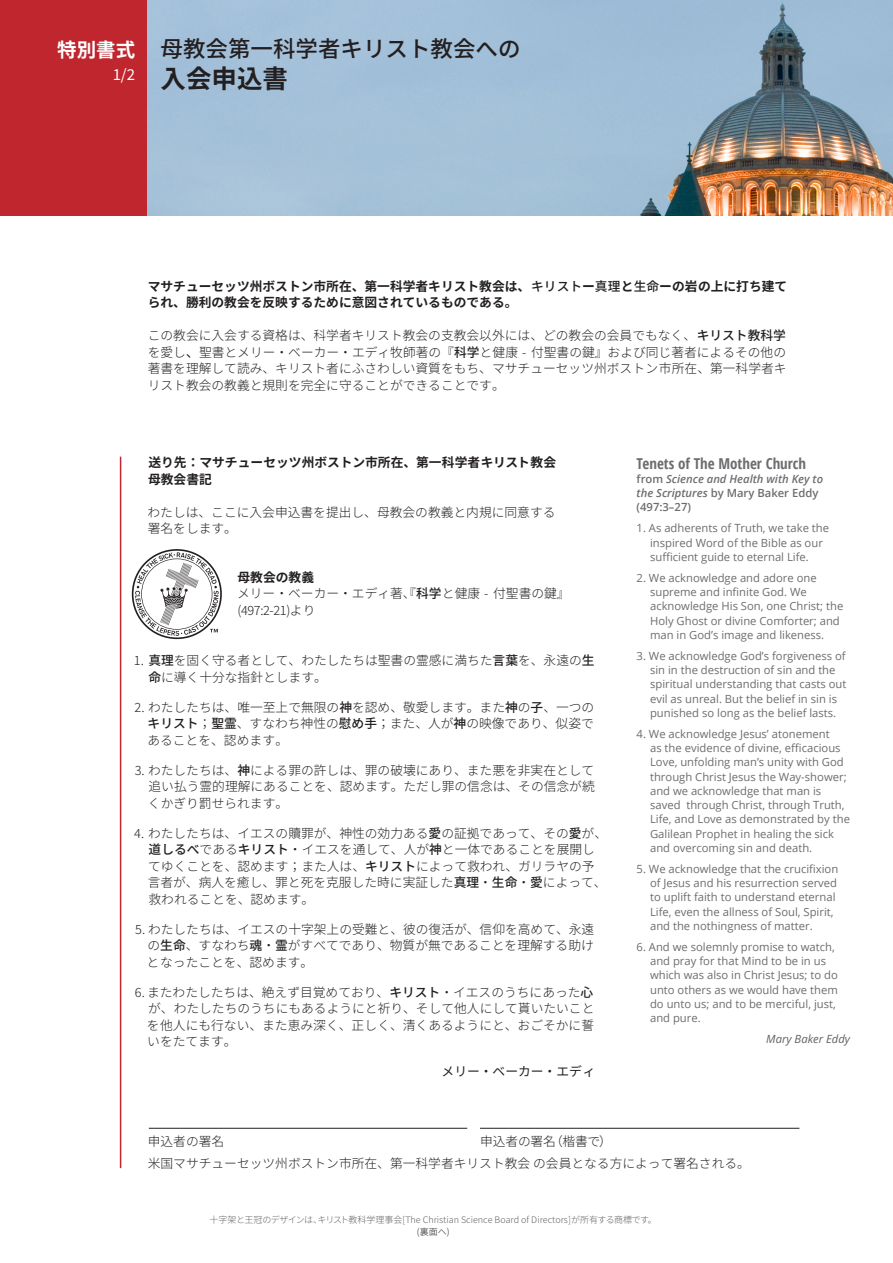
<style>
.page{position:relative;width:893px;height:1263px;background:#fff}
.page>*{position:absolute;margin:0;border:0;box-sizing:border-box;transform-origin:0 0}
.t1{font:700 25.5px "Source Han Sans JP";color:#231f20}
.t2{font:500 22.5px "Source Han Sans JP";color:#231f20}
.t3{font:700 19.5px "Source Han Sans JP";color:#fff}
.ENG_tenets_header{font:700 condensed 15px "Open Sans";color:#6c6d70}
.page_1_of_2{font:15px "Source Han Sans JP";color:#fff}
.ALL_TEXT{font:300 12.75px/16.5px "Source Han Sans JP";color:#231f20;text-align:justify}
.ALL_TEXT-2{font:700 12.75px/16.5px "Source Han Sans JP";color:#231f20}
.ALL_TEXT-3{font:12.75px "Source Han Sans JP";color:#231f20}
.tenets_ENG{font:11.25px/14.2px "Open Sans";color:#6c6d70}
.ENG_tenets_subhead{font:italic 600 11.25px/14.2px "Open Sans";color:#6c6d70}
.tenets_ENG-2{font:italic 11.25px "Open Sans";color:#636366}
.t4{font:300 9px "Source Han Sans JP";color:#636366}
.t5{font:300 9px "Source Han Sans JP";color:#231f20}
.s1{font-weight:500}
.s2{font-style:normal}
</style>
<div class="page">
<img style="left:146px;top:0;width:747px;height:215px">
<div style="left:0;top:0;width:146px;height:215px;background:#c0262d"></div>
<hr style="left:120px;top:457px;width:1px;height:711px;background:#c0262d">
<svg style="left:132px;top:549px;width:90px;height:90px"></svg>
<hr style="left:149px;top:1128px;width:318px;height:1px;background:#231f20">
<hr style="left:480px;top:1128px;width:319px;height:1px;background:#231f20">
<p class="t3" style="left:57px;top:39px;width:79px">特別書式</p>
<p class="page_1_of_2" style="left:113px;top:66px;width:24px">1/2</p>
<p class="t2" style="left:161px;top:36px;width:361px">母教会第一科学者キリスト教会への</p>
<p class="t1" style="left:161px;top:64px;width:129px">入会申込書</p>
<p class="ALL_TEXT-2" style="left:148px;top:278px;width:641px">マサチューセッツ州ボストン市所在、第一科学者キリスト教会は、<span class="s1">キリスト</span>ー<span class="s1">真理</span>と<span class="s1">生命</span>ーの岩の上に打ち建てられ、勝利の教会を反映するために意図されているものである。</p>
<p class="ALL_TEXT" style="left:148px;top:327px;width:640px">この教会に入会する資格は、科学者キリスト教会の支教会以外には、どの教会の会員でもなく、<span class="s1">キリスト教科学</span>を愛し、聖書とメリー・ベーカー・エディ牧師著の『<span class="s1">科学</span>と健康 - 付聖書の鍵』および同じ著者によるその他の著書を理解して読み、キリスト者にふさわしい資質をもち、マサチューセッツ州ボストン市所在、第一科学者キリスト教会の教義と規則を完全に守ることができることです。</p>
<p class="ALL_TEXT-2" style="left:148px;top:455px;width:409px">送り先：マサチューセッツ州ボストン市所在、第一科学者キリスト教会母教会書記</p>
<p class="ALL_TEXT" style="left:148px;top:504px;width:409px">わたしは、ここに入会申込書を提出し、母教会の教義と内規に同意する署名をします。</p>
<p class="ALL_TEXT-2" style="left:238px;top:569px;width:78px">母教会の教義</p>
<p class="ALL_TEXT" style="left:237px;top:586px;width:334px">メリー・ベーカー・エディ著、『<span class="s1">科学</span>と健康 - 付聖書の鍵』(497:2-21)より</p>
<p class="ALL_TEXT" style="left:148px;top:653px;width:448px;text-indent:-14px">1. <span class="s1">真理</span>を固く守る者として、わたしたちは聖書の霊感に満ちた<span class="s1">言葉</span>を、永遠の<span class="s1">生命</span>に導く十分な指針とします。</p>
<p class="ALL_TEXT" style="left:147px;top:699px;width:448px;text-indent:-13px">2. わたしたちは、唯一至上で無限の<span class="s1">神</span>を認め、敬愛します。また<span class="s1">神</span>の<span class="s1">子</span>、一つの<span class="s1">キリスト</span>；<span class="s1">聖霊</span>、すなわち神性の<span class="s1">慰め手</span>；また、人が<span class="s1">神</span>の映像であり、似姿であることを、認めます。</p>
<p class="ALL_TEXT" style="left:148px;top:762px;width:448px;text-indent:-13px">3. わたしたちは、<span class="s1">神</span>による罪の許しは、罪の破壊にあり、また悪を非実在として追い払う霊的理解にあることを、認めます。ただし罪の信念は、その信念が続くかぎり罰せられます。</p>
<p class="ALL_TEXT" style="left:148px;top:825px;width:461px;text-align:left;text-indent:-13px">4. わたしたちは、イエスの贖罪が、神性の効力ある<span class="s1">愛</span>の証拠であって、その<span class="s1">愛</span>が、<span class="s1">道しるべ</span>である<span class="s1">キリスト</span>・イエスを通して、人が<span class="s1">神</span>と一体であることを展開してゆくことを、認めます；また人は、<span class="s1">キリスト</span>によって救われ、ガリラヤの予言者が、病人を癒し、罪と死を克服した時に実証した<span class="s1">真理</span>・<span class="s1">生命</span>・<span class="s1">愛</span>によって、救われることを、認めます。</p>
<p class="ALL_TEXT" style="left:146px;top:921px;width:449px;text-indent:-11px">5. わたしたちは、イエスの十字架上の受難と、彼の復活が、信仰を高めて、永遠の<span class="s1">生命</span>、すなわち<span class="s1">魂</span>・<span class="s1">霊</span>がすべてであり、物質が無であることを理解する助けとなったことを、認めます。</p>
<p class="ALL_TEXT" style="left:147px;top:984px;width:449px;text-indent:-12px">6. またわたしたちは、絶えず目覚めており、<span class="s1">キリスト</span>・イエスのうちにあった<span class="s1">心</span>が、わたしたちのうちにもあるようにと祈り、そして他人にして貰いたいことを他人にも行ない、また恵み深く、正しく、清くあるようにと、おごそかに誓いをたてます。</p>
<p class="ALL_TEXT-3" style="left:442px;top:1064px;width:156px">メリー・ベーカー・エディ</p>
<p class="ENG_tenets_header" style="left:637px;top:453px;width:171px">Tenets of The Mother Church</p>
<p class="ENG_tenets_subhead" style="left:637px;top:471px;width:188px"><span class="s2">from</span> Science and Health with Key to the Scriptures <span class="s2">by Mary Baker Eddy (497:3–27)</span></p>
<p class="tenets_ENG" style="left:650px;top:521px;width:181px;text-indent:-14px">1. As adherents of Truth, we take the inspired Word of the Bible as our sufficient guide to eternal Life.</p>
<p class="tenets_ENG" style="left:650px;top:570px;width:195px;text-indent:-14px">2. We acknowledge and adore one supreme and infinite God. We acknowledge His Son, one Christ; the<br>Holy Ghost or divine Comforter; and man in God’s image and likeness.</p>
<p class="tenets_ENG" style="left:650px;top:648px;width:198px;text-indent:-14px">3. We acknowledge God’s forgiveness of sin in the destruction of sin and the spiritual understanding that casts out evil as unreal. But the belief in sin is punished so long as the belief lasts.</p>
<p class="tenets_ENG" style="left:650px;top:726px;width:201px;text-indent:-14px">4. We acknowledge Jesus’ atonement<br>as the evidence of divine, efficacious Love, unfolding man’s unity with God through Christ Jesus the Way-shower; and we acknowledge that man is saved through Christ, through Truth, Life, and Love as demonstrated by the Galilean Prophet in healing the sick and overcoming sin and death.</p>
<p class="tenets_ENG" style="left:650px;top:861px;width:190px;text-indent:-14px">5. We acknowledge that the crucifixion of Jesus and his resurrection served to uplift faith to understand eternal Life, even the allness of Soul, Spirit, and the nothingness of matter.</p>
<p class="tenets_ENG" style="left:650px;top:939px;width:189px;text-indent:-14px">6. And we solemnly promise to watch, and pray for that Mind to be in us which was also in Christ Jesus; to do unto others as we would have them do unto us; and to be merciful, just, and pure.</p>
<p class="tenets_ENG-2" style="left:766px;top:1031px;width:85px">Mary Baker Eddy</p>
<p class="ALL_TEXT" style="left:148px;top:1133px;width:78px">申込者の署名</p>
<p class="ALL_TEXT" style="left:480px;top:1133px;width:133px">申込者の署名（楷書で）</p>
<p class="ALL_TEXT" style="left:148px;top:1155px;width:604px">米国マサチューセッツ州ボストン市所在、第一科学者キリスト教会 の会員となる方によって署名される。</p>
<p class="t4" style="left:210px;top:1215px;width:449px">十字架と王冠のデザインは、キリスト教科学理事会[The Christian Science Board of Directors]が所有する商標です。</p>
<p class="t5" style="left:417px;top:1227px;width:34px">(裏面へ)</p>
</div>
